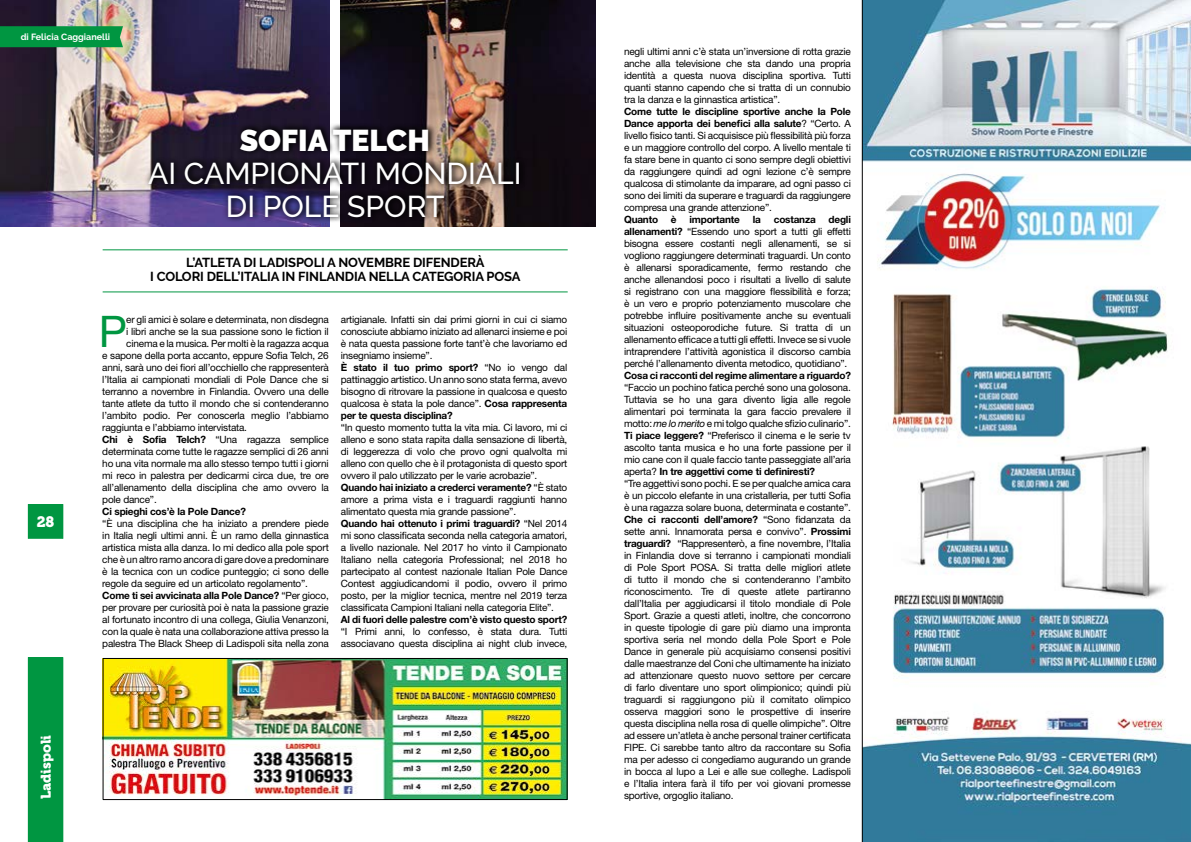
<style>
.page{position:relative;width:1191px;height:842px;background:#fff}
.page>*{position:absolute;margin:0;border:0;box-sizing:border-box;transform-origin:0 0}
.t1{font:43.6px "Helvetica Neue LT Std";color:#009641}
.t2{font:500 30px/33px "Raleway";color:#fff;text-align:center}
.t3{font:900 30px "Raleway";color:#fff}
.t4{font:15px "Museo 900";color:#fff}
.t5{font:14px "Museo 900";color:#fff}
.t6{font:700 13px/14px "Raleway";letter-spacing:-.01em;color:#000;text-align:center}
.t7{font:10px/12px "Helvetica Neue LT Std";letter-spacing:-.02em;color:#000}
.t8{font:700 10px "Helvetica Neue LT Std";letter-spacing:-.02em;color:#000}
.t9{font:700 9px "Raleway";color:#fff}
.s1{font-weight:700}
.s2{font-style:italic}
</style>
<div class="page">
<img style="left:862px;top:0;width:329px;height:842px">
<img style="left:105px;top:660px;width:460px;height:138px">
<div style="left:103px;top:658px;width:464px;height:142px;border:1px solid #000"></div>
<img style="left:0;top:0;width:329px;height:227px">
<div style="left:0;top:26px;width:123px;height:21px;background:#009641"></div>
<hr style="left:103px;top:249px;width:464px;height:1px;background:#009641">
<hr style="left:103px;top:291px;width:464px;height:1px;background:#009641">
<img style="left:341px;top:0;width:255px;height:227px">
<div style="left:142px;top:122px;width:383px;height:101px;background:#000;opacity:.75"></div>
<div style="left:28px;top:505px;width:35px;height:33px;background:#009641"></div>
<div style="left:28px;top:504px;width:35px;height:35px;border:1px solid #009641"></div>
<div style="left:28px;top:657px;width:35px;height:185px;background:#009641"></div>
<p class="t9" style="left:21px;top:32px;width:91px">di Felicia Caggianelli</p>
<h2 class="t3" style="left:240px;top:123px;width:192px">SOFIA TELCH</h2>
<h2 class="t2" style="left:148px;top:157px;width:375px">AI CAMPIONATI MONDIALI<br>DI POLE SPORT</h2>
<h3 class="t6" style="left:150px;top:256px;width:372px">L’ATLETA DI LADISPOLI A NOVEMBRE DIFENDERÀ<br>I COLORI DELL’ITALIA IN FINLANDIA NELLA CATEGORIA POSA</h3>
<h3 class="t4" style="left:37px;top:513px;width:19px">28</h3>
<h3 class="t5" style="left:38px;top:799px;width:66px;rotate:-90deg">Ladispoli</h3>
<h1 class="t1" style="left:99px;top:306px;width:30px">P</h1>
<p class="t7" style="left:126px;top:314px;width:204px">er gli amici è solare e determinata, non disdegna</p>
<p class="t7" style="left:126px;top:326px;width:204px">i libri anche se la sua passione sono le fiction il</p>
<p class="t7" style="left:126px;top:338px;width:204px">cinema e la musica. Per molti è la ragazza acqua</p>
<p class="t7" style="left:102px;top:350px;width:228px">e sapone della porta accanto, eppure Sofia Telch, 26</p>
<p class="t7" style="left:102px;top:362px;width:228px">anni, sarà uno dei fiori all’occhiello che rappresenterà</p>
<p class="t7" style="left:102px;top:374px;width:228px">l’Italia ai campionati mondiali di Pole Dance che si</p>
<p class="t7" style="left:102px;top:386px;width:228px">terranno a novembre in Finlandia. Ovvero una delle</p>
<p class="t7" style="left:102px;top:398px;width:228px">tante atlete da tutto il mondo che si contenderanno</p>
<p class="t7" style="left:102px;top:410px;width:228px">l’ambito podio. Per conoscerla meglio l’abbiamo</p>
<p class="t7" style="left:102px;top:422px;width:146px">raggiunta e l’abbiamo intervistata.</p>
<p class="t7" style="left:102px;top:434px;width:228px"><span class="s1">Chi è Sofia Telch?</span> “Una ragazza semplice</p>
<p class="t7" style="left:102px;top:446px;width:228px">determinata come tutte le ragazze semplici di 26 anni</p>
<p class="t7" style="left:102px;top:458px;width:228px">ho una vita normale ma allo stesso tempo tutti i giorni</p>
<p class="t7" style="left:102px;top:470px;width:228px">mi reco in palestra per dedicarmi circa due, tre ore</p>
<p class="t7" style="left:102px;top:482px;width:228px">all’allenamento della disciplina che amo ovvero la</p>
<p class="t7" style="left:102px;top:494px;width:56px">pole dance”.</p>
<p class="t8" style="left:102px;top:505px;width:145px">Ci spieghi cos’è la Pole Dance?</p>
<p class="t7" style="left:102px;top:518px;width:228px">“È una disciplina che ha iniziato a prendere piede in Italia negli ultimi anni. È un ramo della ginnastica artistica mista alla danza. Io mi dedico alla pole sport che è un altro ramo ancora di gare dove a predominare è la tecnica con un codice punteggio; ci sono delle regole da seguire ed un articolato regolamento”.<br><span class="s1">Come ti sei avvicinata alla Pole Dance?</span> “Per gioco, per provare per curiosità poi è nata la passione grazie al fortunato incontro di una collega, Giulia Venanzoni, con la quale è nata una collaborazione attiva presso la palestra The Black Sheep di Ladispoli sita nella zona</p>
<p class="t7" style="left:341px;top:314px;width:228px">artigianale. Infatti sin dai primi giorni in cui ci siamo conosciute abbiamo iniziato ad allenarci insieme e poi è nata questa passione forte tant’è che lavoriamo ed insegniamo insieme”.<br><span class="s1">È stato il tuo primo sport?</span> “No io vengo dal pattinaggio artistico. Un anno sono stata ferma, avevo bisogno di ritrovare la passione in qualcosa e questo qualcosa è stata la pole dance”. <span class="s1">Cosa rappresenta per te questa disciplina?</span></p>
<p class="t7" style="left:341px;top:422px;width:228px">“In questo momento tutta la vita mia. Ci lavoro, mi ci alleno e sono stata rapita dalla sensazione di libertà, di leggerezza di volo che provo ogni qualvolta mi alleno con quello che è il protagonista di questo sport ovvero il palo utilizzato per le varie acrobazie”.<br><span class="s1">Quando hai iniziato a crederci veramente?</span> “È stato amore a prima vista e i traguardi raggiunti hanno alimentato questa mia grande passione”.<br><span class="s1">Quando hai ottenuto i primi traguardi?</span> “Nel 2014 mi sono classificata seconda nella categoria amatori, a livello nazionale. Nel 2017 ho vinto il Campionato Italiano nella categoria Professional; nel 2018 ho partecipato al contest nazionale Italian Pole Dance Contest aggiudicandomi il podio, ovvero il primo posto, per la miglior tecnica, mentre nel 2019 terza classificata Campioni Italiani nella categoria Elite”.</p>
<p class="t8" style="left:341px;top:613px;width:228px">Al di fuori delle palestre com’è visto questo sport?</p>
<p class="t7" style="left:341px;top:626px;width:228px">“I Primi anni, lo confesso, è stata dura. Tutti associavano questa disciplina ai night club invece,</p>
<p class="t7" style="left:624px;top:46px;width:228px;text-align:justify">negli ultimi anni c’è stata un’inversione di rotta grazie anche alla televisione che sta dando una propria identità a questa nuova disciplina sportiva. Tutti quanti stanno capendo che si tratta di un connubio tra la danza e la ginnastica artistica”.</p>
<p class="t7" style="left:624px;top:106px;width:228px;text-align:justify"><span class="s1">Come tutte le discipline sportive anche la Pole Dance apporta dei benefici alla salute</span>? “Certo. A livello fisico tanti. Si acquisisce più flessibilità più forza e un maggiore controllo del corpo. A livello mentale ti fa stare bene in quanto ci sono sempre degli obiettivi da raggiungere quindi ad ogni lezione c’è sempre qualcosa di stimolante da imparare, ad ogni passo ci sono dei limiti da superare e traguardi da raggiungere compresa una grande attenzione”.</p>
<p class="t8" style="left:624px;top:214px;width:36px">Quanto</p>
<p class="t8" style="left:671px;top:214px;width:7px">è</p>
<p class="t8" style="left:689px;top:214px;width:52px">importante</p>
<p class="t8" style="left:753px;top:214px;width:10px">la</p>
<p class="t8" style="left:774px;top:214px;width:43px">costanza</p>
<p class="t7" style="left:624px;top:214px;width:228px;text-align:justify;text-indent:204px"><span class="s1">degli allenamenti?</span> “Essendo uno sport a tutti gli effetti bisogna essere costanti negli allenamenti, se si vogliono raggiungere determinati traguardi. Un conto è allenarsi sporadicamente, fermo restando che anche allenandosi poco i risultati a livello di salute si registrano con una maggiore flessibilità e forza; è un vero e proprio potenziamento muscolare che potrebbe influire positivamente anche su eventuali situazioni osteoporodiche future. Si tratta di un allenamento efficace a tutti gli effetti. Invece se si vuole intraprendere l’attività agonistica il discorso cambia perché l’allenamento diventa metodico, quotidiano”.</p>
<p class="t8" style="left:624px;top:370px;width:228px">Cosa ci racconti del regime alimentare a riguardo?</p>
<p class="t7" style="left:624px;top:382px;width:228px">“Faccio un pochino fatica perché sono una golosona.<br>Tuttavia se ho una gara divento ligia alle regole alimentari poi terminata la gara faccio prevalere il motto: <span class="s2">me lo merito</span> e mi tolgo qualche sfizio culinario”.<br><span class="s1">Ti piace leggere?</span> “Preferisco il cinema e le serie tv ascolto tanta musica e ho una forte passione per il mio cane con il quale faccio tante passeggiate all’aria aperta? <span class="s1">In tre aggettivi come ti definiresti?<br></span>“Tre aggettivi sono pochi. E se per qualche amica cara è un piccolo elefante in una cristalleria, per tutti Sofia è una ragazza solare buona, determinata e costante”.<br><span class="s1">Che ci racconti dell’amore?</span> “Sono fidanzata da sette anni. Innamorata persa e convivo”. <span class="s1">Prossimi traguardi?</span> “Rappresenterò, a fine novembre, l’Italia in Finlandia dove si terranno i campionati mondiali di Pole Sport POSA. Si tratta delle migliori atlete di tutto il mondo che si contenderanno l’ambito riconoscimento. Tre di queste atlete partiranno dall’Italia per aggiudicarsi il titolo mondiale di Pole Sport. Grazie a questi atleti, inoltre, che concorrono in queste tipologie di gare più diamo una impronta sportiva seria nel mondo della Pole Sport e Pole Dance in generale più acquisiamo consensi positivi dalle maestranze del Coni che ultimamente ha iniziato ad attenzionare questo nuovo settore per cercare di farlo diventare uno sport olimpionico; quindi più traguardi si raggiungono più il comitato olimpico osserva maggiori sono le prospettive di inserire questa disciplina nella rosa di quelle olimpiche”. Oltre ad essere un’atleta è anche personal trainer certificata FIPE. Ci sarebbe tanto altro da raccontare su Sofia ma per adesso ci congediamo augurando un grande in bocca al lupo a Lei e alle sue colleghe. Ladispoli e l’Italia intera farà il tifo per voi giovani promesse sportive, orgoglio italiano.</p>
</div>
